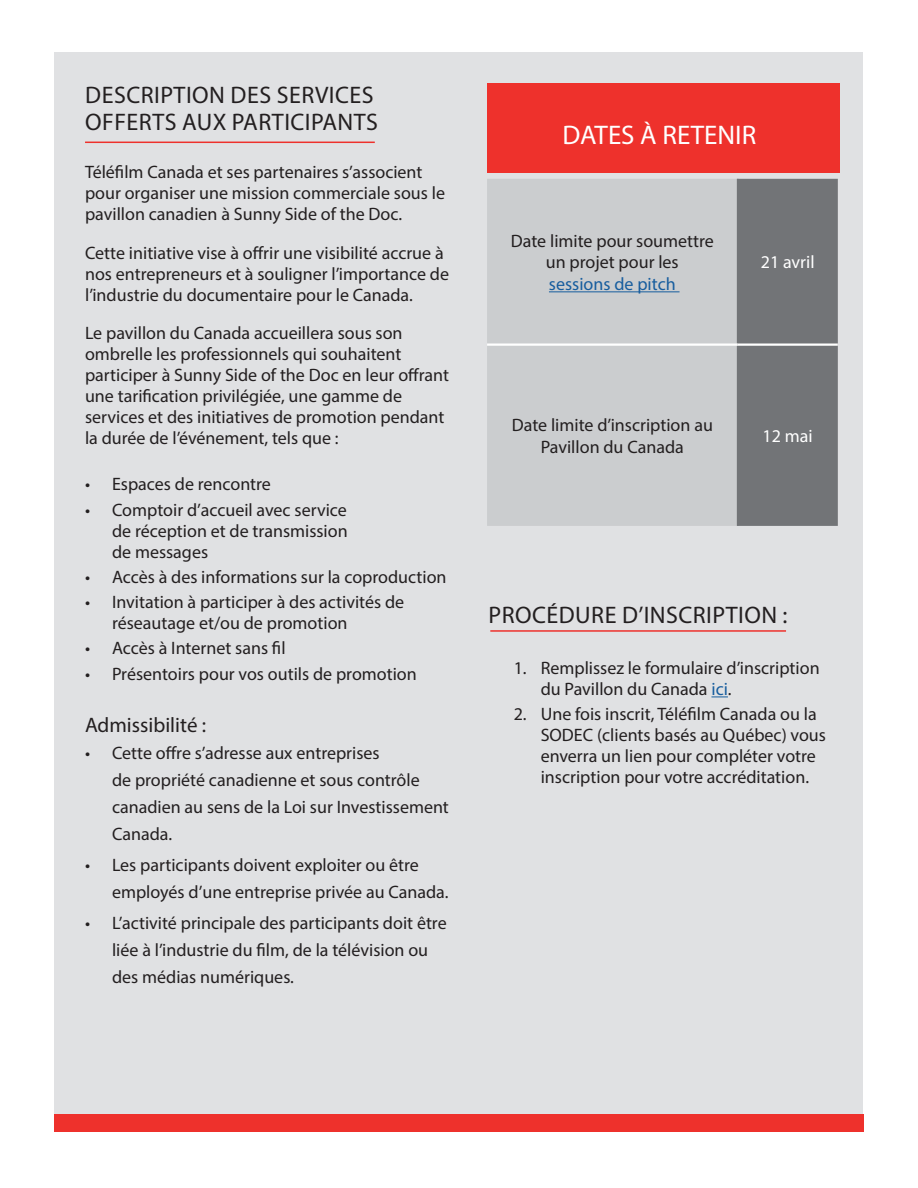
<style>
.page{position:relative;width:918px;height:1188px;background:#fff}
.page>*{position:absolute;margin:0;border:0;box-sizing:border-box;transform-origin:0 0}
.t1{font:27px "Myriad Pro";color:#fff}
.t2{font:24px/27px "Myriad Pro";letter-spacing:.02em;color:#231f20}
.t3{font:21px "Myriad Pro";color:#231f20}
.t4{font:18px/21px "Myriad Pro";color:#231f20}
.t5{font:18px "Myriad Pro";color:#fff}
.s1{color:#175d9e}
</style>
<div class="page">
<div style="left:55px;top:52px;width:808px;height:1079px;background:#e0e1e3"></div>
<div style="left:487px;top:83px;width:352px;height:90px;background:#ee312c"></div>
<div style="left:487px;top:179px;width:250px;height:347px;background:#cbcdcf"></div>
<div style="left:738px;top:179px;width:100px;height:347px;background:#727477"></div>
<hr style="left:737px;top:179px;width:1px;height:164px;background:#727477">
<hr style="left:737px;top:346px;width:1px;height:180px;background:#727477">
<hr style="left:487px;top:343px;width:251px;height:3px;background:#fff">
<hr style="left:738px;top:343px;width:100px;height:3px;background:#fff">
<hr style="left:549px;top:291px;width:131px;height:1px;background:#175d9e">
<svg style="left:711px;top:696px;width:17px;height:1px"></svg>
<hr style="left:85px;top:142px;width:290px;height:1px;background:#ee312c">
<div style="left:54px;top:1115px;width:810px;height:17px;background:#ee312c"></div>
<hr style="left:490px;top:630px;width:296px;height:2px;background:#ee312c">
<p class="t2" style="left:85px;top:81px;width:294px">DESCRIPTION DES SERVICES<br>OFFERTS AUX PARTICIPANTS</p>
<p class="t4" style="left:85px;top:161px;width:362px">Téléfilm Canada et ses partenaires s’associent pour organiser une mission commerciale sous le pavillon canadien à Sunny Side of the Doc.</p>
<p class="t4" style="left:85px;top:242px;width:366px">Cette initiative vise à offrir une visibilité accrue à nos entrepreneurs et à souligner l’importance de l’industrie du documentaire pour le Canada.</p>
<p class="t4" style="left:85px;top:322px;width:366px">Le pavillon du Canada accueillera sous son ombrelle les professionnels qui souhaitent participer à Sunny Side of the Doc en leur offrant une tarification privilégiée, une gamme de services et des initiatives de promotion pendant la durée de l’événement, tels que :</p>
<p class="t4" style="left:85px;top:473px;width:187px">• Espaces de rencontre</p>
<p class="t4" style="left:112px;top:499px;width:237px;text-align:justify;text-indent:-27px">• Comptoir d’accueil avec service de réception et de transmission de messages</p>
<p class="t4" style="left:85px;top:566px;width:363px">• Accès à des informations sur la coproduction</p>
<p class="t4" style="left:112px;top:591px;width:294px;text-indent:-27px">• Invitation à participer à des activités de réseautage et/ou de promotion</p>
<p class="t4" style="left:85px;top:637px;width:202px">• Accès à Internet sans fil</p>
<p class="t4" style="left:85px;top:663px;width:333px">• Présentoirs pour vos outils de promotion</p>
<p class="t3" style="left:85px;top:712px;width:123px">Admissibilité :</p>
<p class="t4" style="left:112px;top:739px;width:338px;line-height:27px;text-indent:-27px">• Cette offre s’adresse aux entreprises<br>de propriété canadienne et sous contrôle canadien au sens de la Loi sur Investissement Canada.</p>
<p class="t4" style="left:112px;top:851px;width:338px;line-height:27px;text-indent:-27px">• Les participants doivent exploiter ou être employés d’une entreprise privée au Canada.</p>
<p class="t4" style="left:112px;top:909px;width:336px;line-height:27px;text-indent:-27px">• L’activité principale des participants doit être liée à l’industrie du film, de la télévision ou des médias numériques.</p>
<p class="t1" style="left:563px;top:118px;width:195px">DATES À RETENIR</p>
<p class="t4" style="left:511px;top:230px;width:204px;line-height:21.6px;text-align:center">Date limite pour soumettre un projet pour les<br><span class="s1">sessions de pitch</span></p>
<p class="t5" style="left:761px;top:251px;width:55px">21 avril</p>
<p class="t4" style="left:512px;top:414px;width:203px;line-height:21.6px;text-align:center">Date limite d’inscription au<br>Pavillon du Canada</p>
<p class="t5" style="left:763px;top:425px;width:52px">12 mai</p>
<p class="t2" style="left:488px;top:601px;width:301px">PROCÉDURE D’INSCRIPTION :</p>
<p class="t4" style="left:541px;top:657px;width:280px;text-indent:-27px">1. Remplissez le formulaire d’inscription du Pavillon du Canada <span class="s1">ici</span>.</p>
<p class="t4" style="left:541px;top:704px;width:287px;text-indent:-27px">2. Une fois inscrit, Téléfilm Canada ou la SODEC (clients basés au Québec) vous enverra un lien pour compléter votre inscription pour votre accréditation.</p>
</div>
